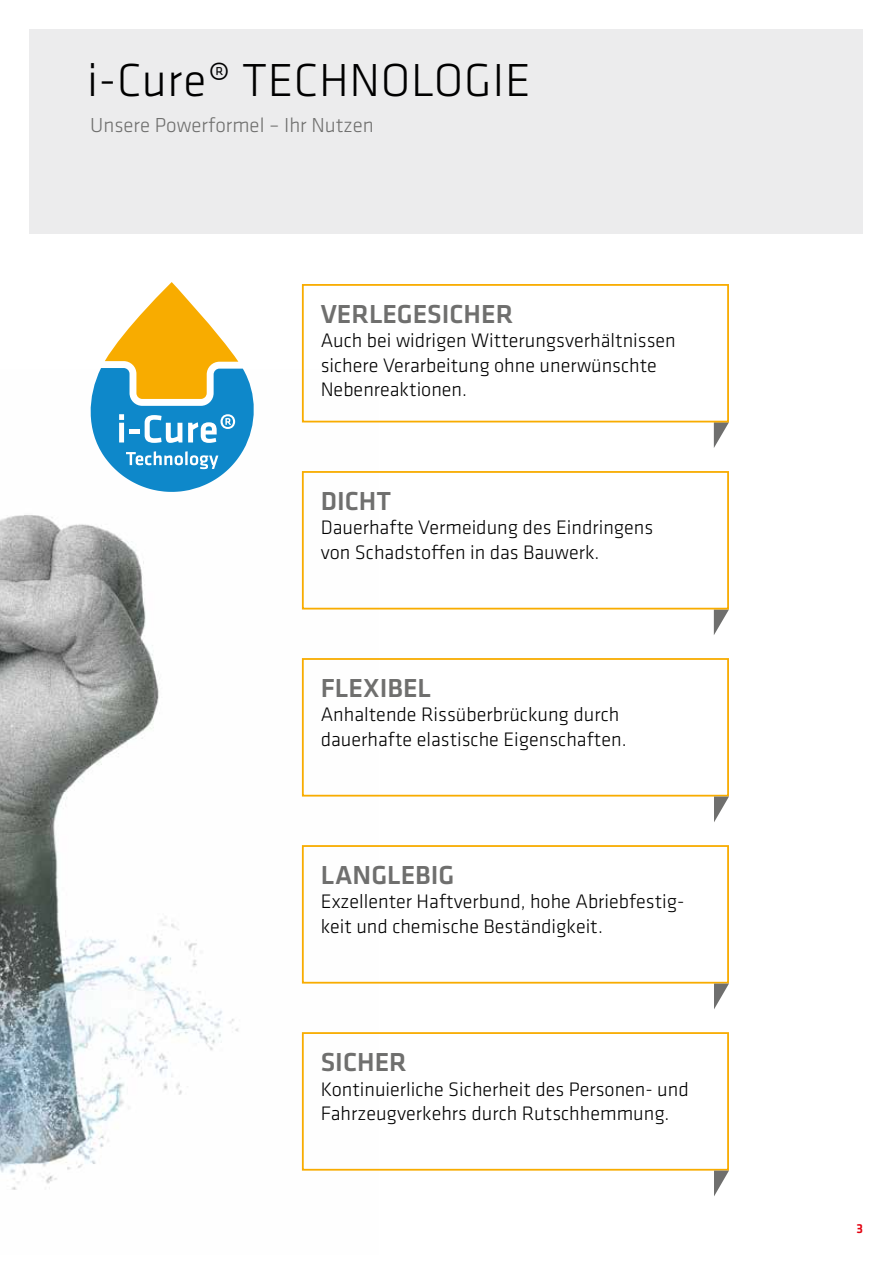
<style>
.page{position:relative;width:893px;height:1263px;background:#fff}
.page>*{position:absolute;margin:0;border:0;box-sizing:border-box;transform-origin:0 0}
.t1{font:300 48px "Klavika";letter-spacing:.015em;color:#000}
.t2{font:500 27px "Klavika";color:#6f6f6e}
.t3{font:300 21px "Klavika";color:#6f6f6e}
.t4{font:300 20.25px/24.3px "Klavika";color:#000}
.t5{font:500 13.5px "Klavika";color:#e3000f}
</style>
<div class="page">
<img style="left:0;top:370px;width:379px;height:820px">
<svg style="left:714px;top:422px;width:15px;height:26px"></svg>
<svg style="left:714px;top:609px;width:15px;height:26px"></svg>
<div style="left:30px;top:30px;width:833px;height:204px;background:#ececed"></div>
<svg style="left:91px;top:282px;width:163px;height:210px"></svg>
<div style="left:302px;top:284px;width:427px;height:138px;border:2px solid #f8ac00"></div>
<div style="left:302px;top:471px;width:427px;height:138px;border:2px solid #f8ac00"></div>
<div style="left:302px;top:658px;width:427px;height:138px;border:2px solid #f8ac00"></div>
<div style="left:302px;top:845px;width:427px;height:138px;border:2px solid #f8ac00"></div>
<div style="left:302px;top:1032px;width:427px;height:138px;border:2px solid #f8ac00"></div>
<svg style="left:714px;top:796px;width:15px;height:26px"></svg>
<svg style="left:714px;top:983px;width:15px;height:26px"></svg>
<svg style="left:714px;top:1170px;width:15px;height:26px"></svg>
<h1 class="t1" style="left:87px;top:51px;width:445px">i-Cure® TECHNOLOGIE</h1>
<p class="t3" style="left:90px;top:112px;width:285px">Unsere Powerformel – Ihr Nutzen</p>
<h2 class="t2" style="left:321px;top:296px;width:194px">VERLEGESICHER</h2>
<p class="t4" style="left:321px;top:328px;width:357px">Auch bei widrigen Witterungsverhältnissen sichere Verarbeitung ohne unerwünschte<br>Nebenreaktionen.</p>
<h2 class="t2" style="left:321px;top:483px;width:72px">DICHT</h2>
<p class="t4" style="left:321px;top:515px;width:334px">Dauerhafte Vermeidung des Eindringens von Schadstoffen in das Bauwerk.</p>
<h2 class="t2" style="left:321px;top:670px;width:112px">FLEXIBEL</h2>
<p class="t4" style="left:321px;top:702px;width:307px">Anhaltende Rissüberbrückung durch dauerhafte elastische Eigenschaften.</p>
<h2 class="t2" style="left:321px;top:857px;width:135px">LANGLEBIG</h2>
<p class="t4" style="left:321px;top:889px;width:365px">Exzellenter Haftverbund, hohe Abriebfestig&shy;keit und chemische Beständigkeit.</p>
<h2 class="t2" style="left:321px;top:1044px;width:88px">SICHER</h2>
<p class="t4" style="left:321px;top:1076px;width:369px">Kontinuierliche Sicherheit des Personen- und<br>Fahrzeugverkehrs durch Rutschhemmung.</p>
<p class="t5" style="left:857px;top:1219px;width:8px">3</p>
</div>
